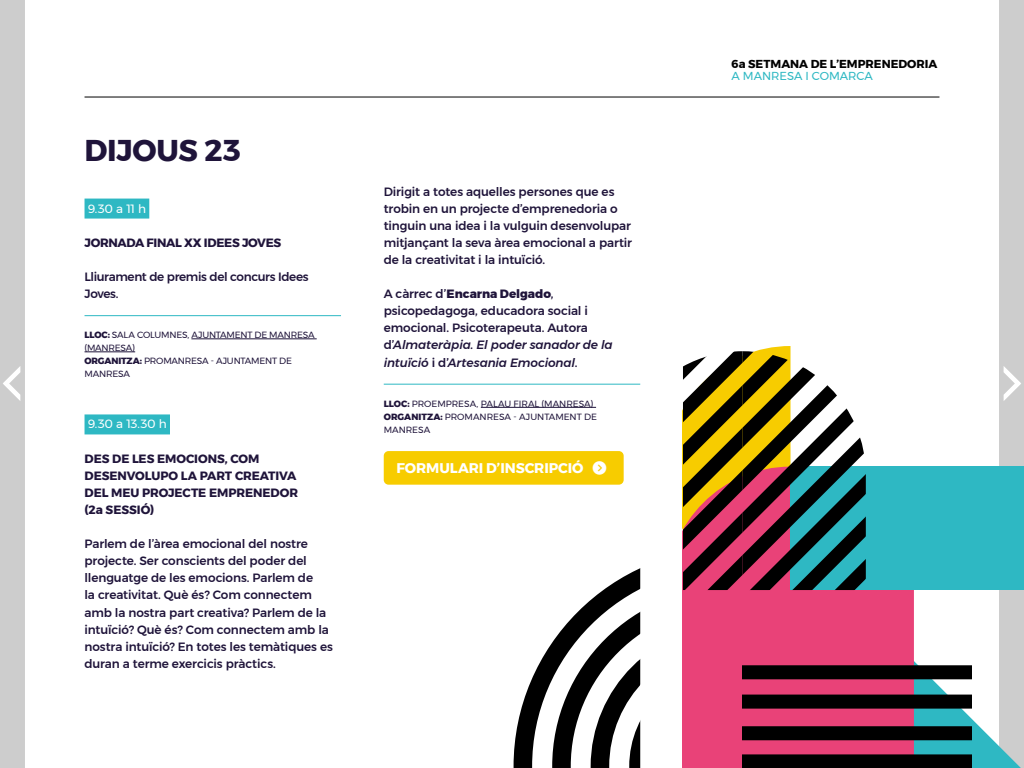
<style>
.page{position:relative;width:1024px;height:768px;background:#fff}
.page>*{position:absolute;margin:0;border:0;box-sizing:border-box;transform-origin:0 0}
.t1{font:700 30px "Montserrat";letter-spacing:-.005em;color:#1f143a}
.t2{font:700 14px "Montserrat";letter-spacing:-.005em;color:#fff}
.t3{font:500 12px/17.1px "Montserrat";letter-spacing:-.01em;color:#1f143a}
.t4{font:700 12px/17.1px "Montserrat";letter-spacing:-.005em;color:#1f143a}
.t5{font:500 12px/17.1px "Montserrat";letter-spacing:-.03em;color:#1f143a}
.t6{font:700 12px "Montserrat";letter-spacing:-.025em;color:#1f143a}
.t7{font:12px "Montserrat";letter-spacing:-.02em;color:#fff}
.t8{font:700 11.5px "Montserrat";color:#000}
.t9{font:11.5px "Montserrat";color:#2eb8c3}
.t10{font:9px/13px "Montserrat";letter-spacing:-.015em;color:#1f143a}
.s1{font-weight:800}
.s2{font-style:italic}
</style>
<div class="page">
<div style="left:85px;top:199px;width:64px;height:20px;background:#2eb8c3"></div>
<hr style="left:85px;top:315px;width:256px;height:1px;background:#2eb8c3">
<hr style="left:191px;top:339px;width:126px;height:1px;background:#1f143a">
<hr style="left:85px;top:352px;width:50px;height:1px;background:#1f143a">
<div style="left:85px;top:414px;width:85px;height:20px;background:#2eb8c3"></div>
<hr style="left:384px;top:384px;width:256px;height:1px;background:#2eb8c3">
<hr style="left:481px;top:407px;width:115px;height:1px;background:#1f143a">
<div style="left:384px;top:451px;width:240px;height:34px;background:#f7cc00;border-radius:5px"></div>
<div style="left:0;top:0;width:25px;height:768px;background:#cdcdcd"></div>
<div style="left:999px;top:0;width:25px;height:768px;background:#cdcdcd"></div>
<hr style="left:85px;top:97px;width:854px;height:1px;background:#000">
<svg style="left:866px;top:442px;width:155px;height:326px"></svg>
<div style="left:683px;top:590px;width:231px;height:178px;background:#e94278"></div>
<div style="left:791px;top:467px;width:233px;height:123px;background:#2eb8c3"></div>
<div style="left:742px;top:754px;width:229px;height:14px;background:#000"></div>
<div style="left:742px;top:726px;width:229px;height:14px;background:#000"></div>
<div style="left:742px;top:695px;width:229px;height:14px;background:#000"></div>
<div style="left:742px;top:665px;width:229px;height:14px;background:#000"></div>
<hr style="left:742px;top:664px;width:229px;height:1px;background:#000">
<svg style="left:683px;top:346px;width:183px;height:247px"></svg>
<svg style="left:513px;top:568px;width:127px;height:200px"></svg>
<h1 class="t1" style="left:85px;top:127px;width:158px">DIJOUS 23</h1>
<p class="t7" style="left:88px;top:199px;width:60px">9.30 a 11 h</p>
<p class="t6" style="left:85px;top:233px;width:198px">JORNADA FINAL XX IDEES JOVES</p>
<p class="t5" style="left:85px;top:268px;width:226px">Lliurament de premis del concurs Idees<br>Joves.</p>
<p class="t10" style="left:85px;top:328px;width:232px"><span class="s1">LLOC:</span> SALA COLUMNES, AJUNTAMENT DE MANRESA (MANRESA)<br><span class="s1">ORGANITZA:</span> PROMANRESA - AJUNTAMENT DE<br>MANRESA</p>
<p class="t7" style="left:88px;top:415px;width:81px">9.30 a 13.30 h</p>
<p class="t4" style="left:85px;top:450px;width:215px">DES DE LES EMOCIONS, COM<br>DESENVOLUPO LA PART CREATIVA<br>DEL MEU PROJECTE EMPRENEDOR (2a SESSIÓ)</p>
<p class="t3" style="left:85px;top:535px;width:250px">Parlem de l’àrea emocional del nostre projecte. Ser conscients del poder del llenguatge de les emocions. Parlem de<br>la creativitat. Què és? Com connectem amb la nostra part creativa? Parlem de la intuïció? Què és? Com connectem amb la nostra intuïció? En totes les temàtiques es duran a terme exercicis pràctics.</p>
<p class="t3" style="left:384px;top:183px;width:250px">Dirigit a totes aquelles persones que es trobin en un projecte d’emprenedoria o tinguin una idea i la vulguin desenvolupar mitjançant la seva àrea emocional a partir de la creativitat i la intuïció.</p>
<p class="t3" style="left:384px;top:285px;width:231px">A càrrec d’<span class="s1">Encarna Delgado</span>, psicopedagoga, educadora social i emocional. Psicoterapeuta. Autora d’<span class="s2">Almateràpia. El poder sanador de la intuïció</span> i d’<span class="s2">Artesania Emocional</span>.</p>
<p class="t10" style="left:384px;top:397px;width:215px"><span class="s1">LLOC:</span> PROEMPRESA, PALAU FIRAL (MANRESA)<br><span class="s1">ORGANITZA:</span> PROMANRESA - AJUNTAMENT DE<br>MANRESA</p>
<p class="t2" style="left:397px;top:457px;width:211px">FORMULARI D’INSCRIPCIÓ ★★</p>
<p class="t8" style="left:731px;top:55px;width:208px">6a SETMANA DE L’EMPRENEDORIA</p>
<p class="t9" style="left:731px;top:67px;width:143px">A MANRESA I COMARCA</p>
</div>
